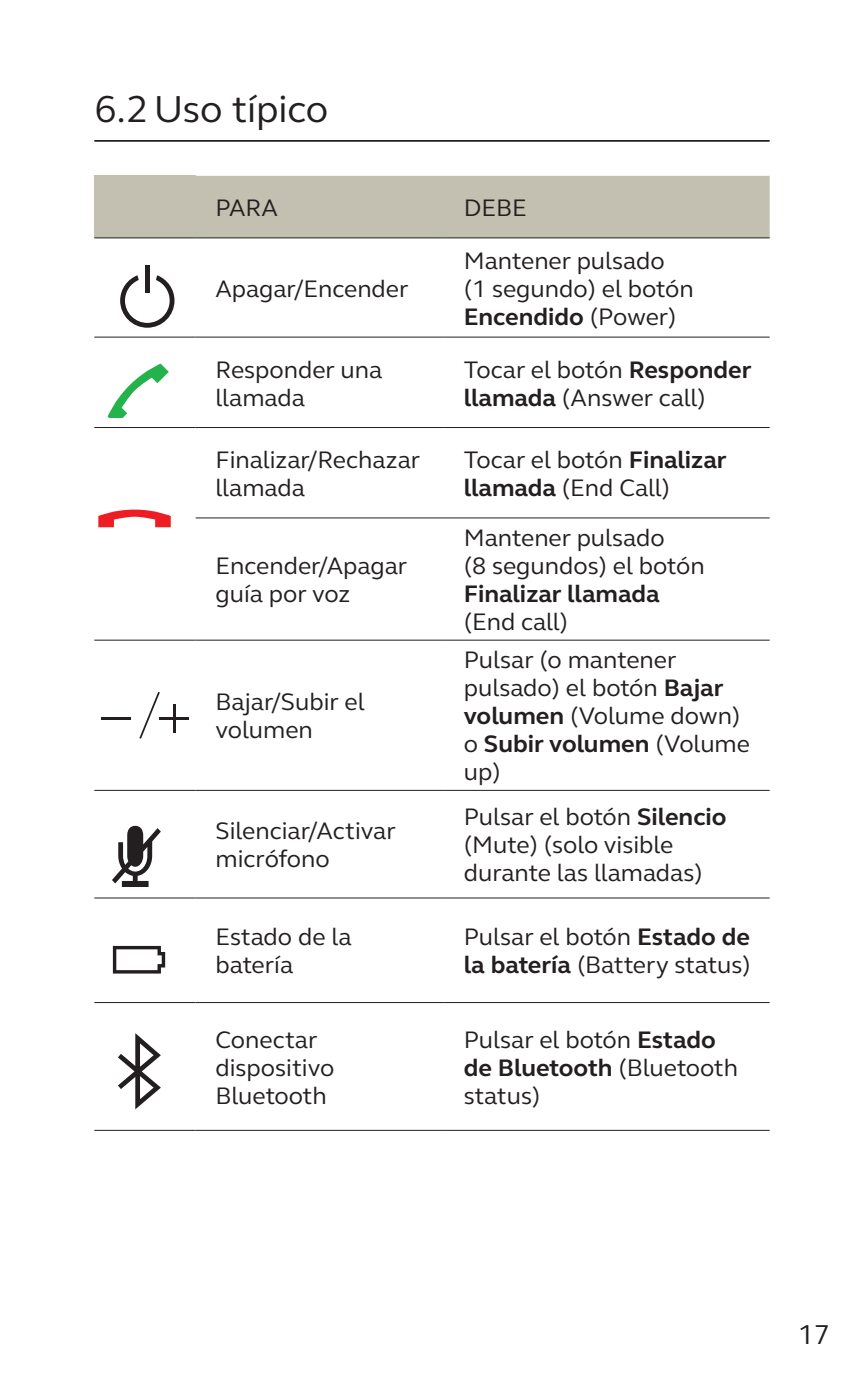
<style>
.page{position:relative;width:864px;height:1389px;background:#fff}
.page>*{position:absolute;margin:0;border:0;box-sizing:border-box;transform-origin:0 0}
.t1{font:38.5px "GN Elliot";letter-spacing:-.005em;color:#231f20}
.t2{font:28px "GN Elliot";color:#231f20}
.Table_text{font:24.5px/28px "GN Elliot";color:#231f20}
.Table_heading{font:24.5px "GN Elliot";color:#231f20}
.s1{font-weight:700}
</style>
<div class="page">
<hr style="left:94px;top:140px;width:675px;height:2px;background:#231f20">
<div style="left:94px;top:176px;width:101px;height:62px;background:#c3bfb1"></div>
<div style="left:195px;top:176px;width:574px;height:61px;background:#c3bfb1"></div>
<hr style="left:94px;top:640px;width:101px;height:1px;background:#231f20">
<hr style="left:94px;top:790px;width:101px;height:1px;background:#231f20">
<hr style="left:94px;top:237px;width:101px;height:1px;background:#231f20">
<hr style="left:94px;top:337px;width:101px;height:1px;background:#231f20">
<hr style="left:94px;top:427px;width:101px;height:1px;background:#231f20">
<hr style="left:195px;top:237px;width:248px;height:1px;background:#231f20">
<hr style="left:443px;top:237px;width:326px;height:1px;background:#231f20">
<hr style="left:195px;top:337px;width:248px;height:1px;background:#231f20">
<hr style="left:443px;top:337px;width:326px;height:1px;background:#231f20">
<hr style="left:195px;top:427px;width:248px;height:1px;background:#231f20">
<hr style="left:443px;top:427px;width:326px;height:1px;background:#231f20">
<hr style="left:195px;top:517px;width:248px;height:2px;background:#231f20">
<hr style="left:443px;top:517px;width:326px;height:2px;background:#231f20">
<hr style="left:195px;top:640px;width:248px;height:1px;background:#231f20">
<hr style="left:443px;top:640px;width:326px;height:1px;background:#231f20">
<hr style="left:195px;top:790px;width:248px;height:1px;background:#231f20">
<hr style="left:443px;top:790px;width:326px;height:1px;background:#231f20">
<hr style="left:195px;top:897px;width:248px;height:2px;background:#231f20">
<hr style="left:443px;top:897px;width:326px;height:2px;background:#231f20">
<hr style="left:443px;top:1002px;width:326px;height:1px;background:#231f20">
<hr style="left:443px;top:1130px;width:326px;height:1px;background:#231f20">
<hr style="left:195px;top:1002px;width:248px;height:1px;background:#231f20">
<hr style="left:195px;top:1130px;width:248px;height:1px;background:#231f20">
<hr style="left:94px;top:897px;width:101px;height:2px;background:#231f20">
<hr style="left:94px;top:1002px;width:101px;height:1px;background:#231f20">
<hr style="left:94px;top:1130px;width:101px;height:1px;background:#231f20">
<svg style="left:120px;top:275px;width:54px;height:52px"></svg>
<hr style="left:145px;top:266px;width:4px;height:27px;background:#231f20">
<svg style="left:108px;top:364px;width:61px;height:54px"></svg>
<svg style="left:98px;top:510px;width:73px;height:17px"></svg>
<svg style="left:139px;top:691px;width:21px;height:48px"></svg>
<hr style="left:159px;top:717px;width:29px;height:3px;background:#231f20">
<hr style="left:173px;top:704px;width:2px;height:29px;background:#231f20">
<hr style="left:101px;top:717px;width:29px;height:3px;background:#231f20">
<svg style="left:112px;top:826px;width:49px;height:61px"></svg>
<svg style="left:113px;top:946px;width:52px;height:28px"></svg>
<svg style="left:118px;top:1033px;width:43px;height:76px"></svg>
<p class="t1" style="left:94px;top:83px;width:235px">6.2Uso típico</p>
<p class="Table_heading" style="left:215px;top:191px;width:64px">PARA</p>
<p class="Table_heading" style="left:463px;top:191px;width:64px">DEBE</p>
<p class="Table_text" style="left:215px;top:274px;width:194px">Apagar/Encender</p>
<p class="Table_text" style="left:463px;top:246px;width:231px">Mantener pulsado<br>(1 segundo) el botón<br><span class="s1">Encendido</span> (Power)</p>
<p class="Table_text" style="left:215px;top:355px;width:168px">Responder una llamada</p>
<p class="Table_text" style="left:463px;top:355px;width:289px">Tocar el botón <span class="s1">Responder llamada</span> (Answer call)</p>
<p class="Table_text" style="left:215px;top:445px;width:206px">Finalizar/Rechazar llamada</p>
<p class="Table_text" style="left:463px;top:445px;width:264px">Tocar el botón <span class="s1">Finalizar llamada</span> (End Call)</p>
<p class="Table_text" style="left:215px;top:551px;width:193px">Encender/Apagar guía por voz</p>
<p class="Table_text" style="left:215px;top:688px;width:151px">Bajar/Subir el volumen</p>
<p class="Table_text" style="left:215px;top:816px;width:182px">Silenciar/Activar micrófono</p>
<p class="Table_text" style="left:463px;top:523px;width:242px">Mantener pulsado<br>(8 segundos) el botón<br><span class="s1">Finalizar llamada </span>(End call)</p>
<p class="Table_text" style="left:463px;top:646px;width:287px">Pulsar (o mantener pulsado) el botón <span class="s1">Bajar volumen</span> (Volume down) o <span class="s1">Subir volumen</span> (Volume up)</p>
<p class="Table_text" style="left:463px;top:802px;width:264px">Pulsar el botón <span class="s1">Silencio </span>(Mute) (solo visible durante las llamadas)</p>
<p class="Table_text" style="left:215px;top:923px;width:137px">Estado de la batería</p>
<p class="Table_text" style="left:463px;top:923px;width:288px">Pulsar el botón <span class="s1">Estado de la batería</span> (Battery status)</p>
<p class="Table_text" style="left:215px;top:1025px;width:120px">Conectar dispositivo<br>Bluetooth</p>
<p class="Table_text" style="left:463px;top:1025px;width:276px">Pulsar el botón <span class="s1">Estado de Bluetooth</span> (Bluetooth status)</p>
<p class="t2" style="left:797px;top:1316px;width:34px">17</p>
</div>
